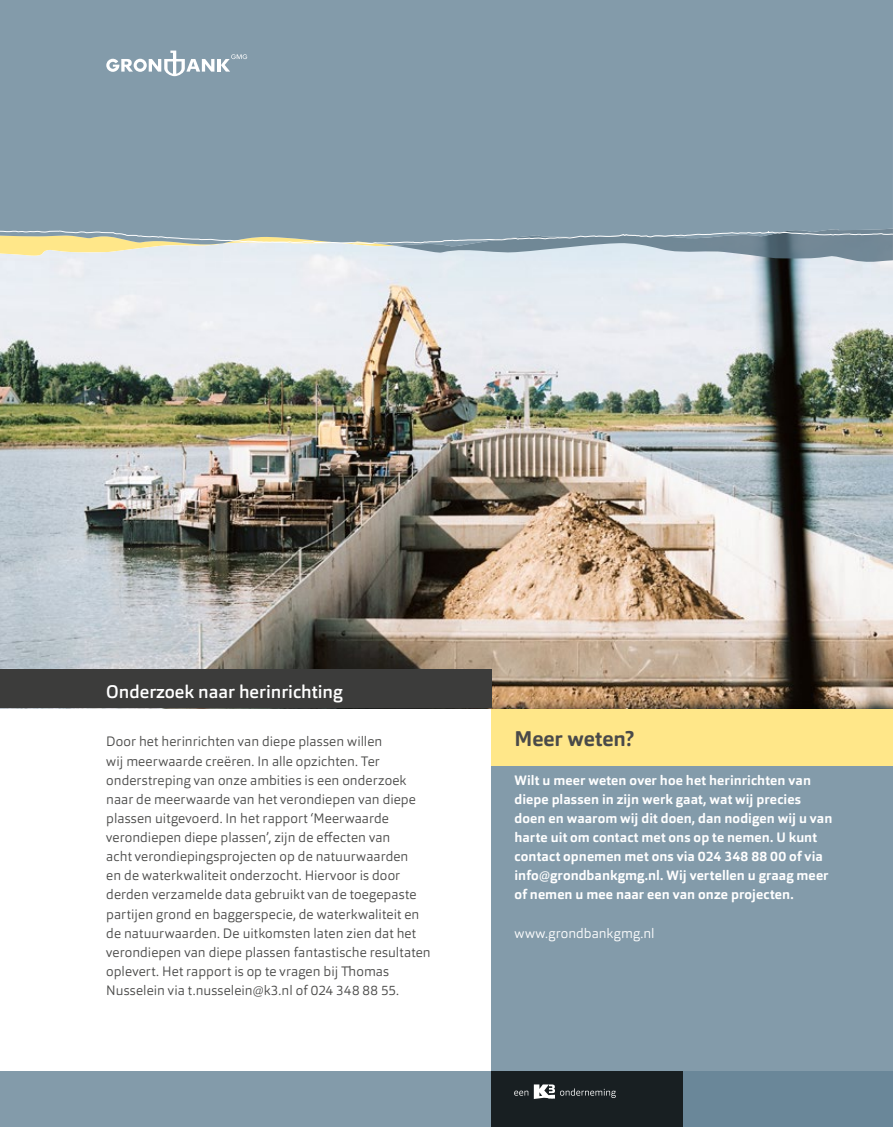
<style>
.page{position:relative;width:893px;height:1127px;background:#fff}
.page>*{position:absolute;margin:0;border:0;box-sizing:border-box;transform-origin:0 0}
.t1{font:700 21px "Orgon";letter-spacing:-.005em;color:#4a4a49}
.t2{font:500 18px "Orgon";color:#fff}
.t3{font:300 13.5px/19.2px "Orgon";letter-spacing:.005em;color:#4a4a49}
.t4{font:700 13.5px/19.2px "Orgon";letter-spacing:.01em;color:#fff}
.t5{font:300 13.5px "Orgon";letter-spacing:.01em;color:#fff}
</style>
<div class="page">
<div style="left:491px;top:708px;width:402px;height:419px;background:#839baa"></div>
<div style="left:491px;top:708px;width:402px;height:57px;background:#ffe789"></div>
<img style="left:0;top:263px;width:893px;height:445px">
<div style="left:0;top:0;width:893px;height:227px;background:#839baa"></div>
<svg style="left:0;top:227px;width:893px;height:36px;background:#aebbbd"></svg>
<svg style="left:0;top:1071px;width:893px;height:56px;background:#7b95a4"></svg>
<div style="left:491px;top:1071px;width:191px;height:56px;background:#181f22"></div>
<svg style="left:514px;top:1090px;width:14px;height:5px"></svg>
<svg style="left:534px;top:1084px;width:82px;height:15px"></svg>
<svg style="left:106px;top:51px;width:141px;height:25px"></svg>
<div style="left:0;top:670px;width:491px;height:38px;background:#3c3c3b"></div>
<h2 class="t2" style="left:106px;top:680px;width:238px">Onderzoek naar herinrichting</h2>
<p class="t3" style="left:106px;top:732px;width:326px">Door het herinrichten van diepe plassen willen<br>wij meerwaarde creëren. In alle opzichten. Ter onderstreping van onze ambities is een onderzoek naar de meerwaarde van het verondiepen van diepe plassen uitgevoerd. In het rapport ‘Meerwaarde verondiepen diepe plassen’, zijn de effecten van<br>acht verondiepingsprojecten op de natuurwaarden<br>en de waterkwaliteit onderzocht. Hiervoor is door derden verzamelde data gebruikt van de toegepaste partijen grond en baggerspecie, de waterkwaliteit en de natuurwaarden. De uitkomsten laten zien dat het verondiepen van diepe plassen fantastische resultaten oplevert. Het rapport is op te vragen bij Thomas Nusselein via t.nusselein@k3.nl of 024 348 88 55.</p>
<h1 class="t1" style="left:514px;top:725px;width:121px">Meer weten?</h1>
<p class="t4" style="left:514px;top:770px;width:319px">Wilt u meer weten over hoe het herinrichten van diepe plassen in zijn werk gaat, wat wij precies doen en waarom wij dit doen, dan nodigen wij u van harte uit om contact met ons op te nemen. U kunt contact opnemen met ons via 024 348 88 00 of via info@grondbankgmg.nl. Wij vertellen u graag meer of nemen u mee naar een van onze projecten.</p>
<p class="t5" style="left:514px;top:924px;width:142px">www.grondbankgmg.nl</p>
</div>
